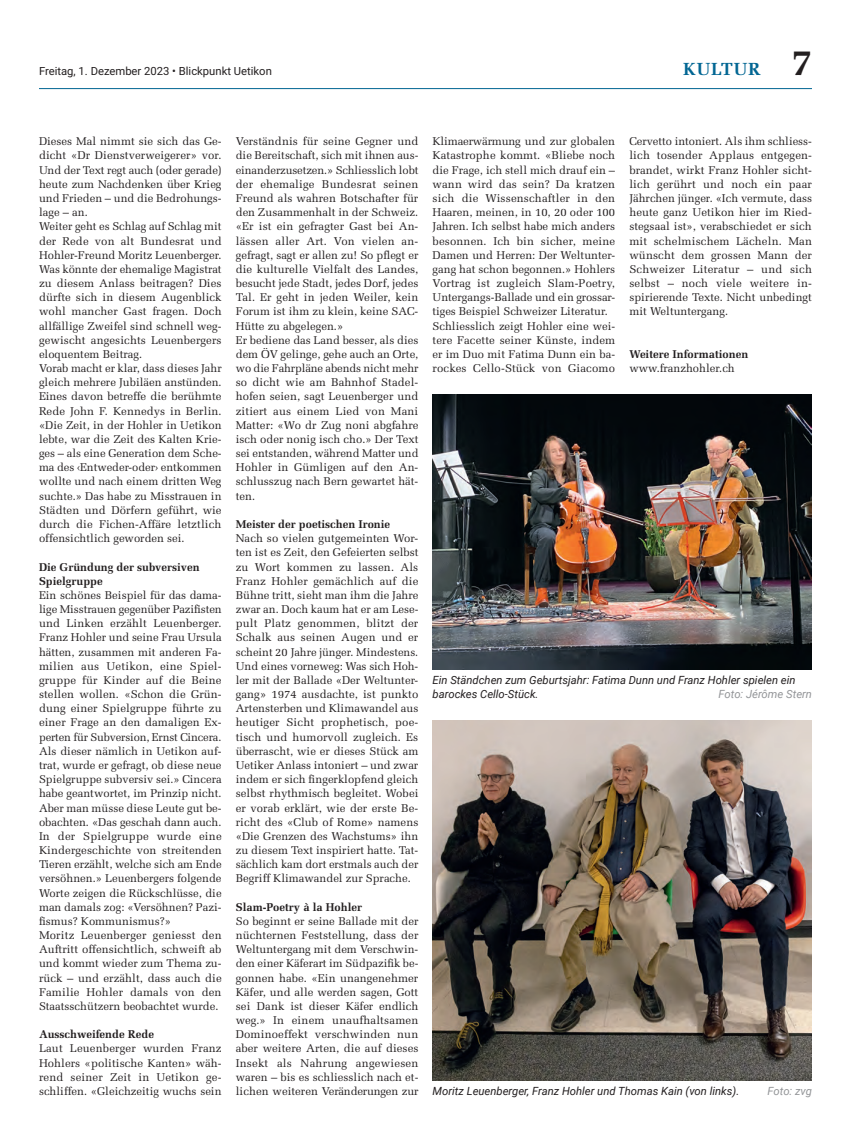
<style>
.page{position:relative;width:851px;height:1134px;background:#fff}
.page>*{position:absolute;margin:0;border:0;box-sizing:border-box;transform-origin:0 0}
.t1{font:700 17.5px "Melior LT Std";letter-spacing:.05em;color:#026693}
.t2{font:11.25px/14.1px "Melior LT Std";color:#231f20}
.t3{font:italic 11.25px/14.1px "Roboto";color:#231f20}
.t4{font:700 11.25px/14.1px "Melior LT Std";color:#231f20}
.t5{font:11.25px "Roboto";color:#231f20}
.t6{font:italic 11.25px "Roboto";color:#939598}
.s1{font-size:37.5px;color:#231f20}
</style>
<div class="page">
<hr style="left:39px;top:88px;width:772px;height:1px;background:#026693">
<img style="left:432px;top:395px;width:379px;height:275px">
<img style="left:432px;top:721px;width:379px;height:360px">
<p class="t5" style="left:39px;top:63px;width:234px">Freitag, 1. Dezember 2023 • Blickpunkt Uetikon</p>
<h1 class="t1" style="left:683px;top:58px;width:130px">KULTUR <span class="s1">7</span></h1>
<p class="t2" style="left:39px;top:134px;width:184px">Dieses Mal nimmt sie sich das Ge&shy;dicht «Dr Dienstverweigerer» vor.<br>Und der Text regt auch (oder gerade) heute zum Nachdenken über Krieg und Frieden – und die Bedrohungs&shy;lage – an.<br>Weiter geht es Schlag auf Schlag mit der Rede von alt Bundesrat und<br>Hohler-Freund Moritz Leuenberger.<br>Was könnte der ehemalige Magistrat zu diesem Anlass beitragen? Dies dürfte sich in diesem Augenblick wohl mancher Gast fragen. Doch allfällige Zweifel sind schnell weg&shy;gewischt angesichts Leuenbergers eloquentem Beitrag.<br>Vorab macht er klar, dass dieses Jahr gleich mehrere Jubiläen anstünden.<br>Eines davon betreffe die berühmte<br>Rede John F. Kennedys in Berlin. «Die Zeit, in der Hohler in Uetikon lebte, war die Zeit des Kalten Krie&shy;ges – als eine Generation dem Sche&shy;ma des ‹Entweder-oder› entkommen wollte und nach einem dritten Weg suchte.» Das habe zu Misstrauen in<br>Städten und Dörfern geführt, wie durch die Fichen-Affäre letztlich offensichtlich geworden sei.</p>
<p class="t4" style="left:39px;top:560px;width:162px">Die Gründung der subversiven<br>Spielgruppe</p>
<p class="t2" style="left:39px;top:588px;width:184px">Ein schönes Beispiel für das dama&shy;lige Misstrauen gegenüber Pazifisten und Linken erzählt Leuenberger.<br>Franz Hohler und seine Frau Ursula hätten, zusammen mit anderen Fa&shy;milien aus Uetikon, eine Spiel&shy;gruppe für Kinder auf die Beine stellen wollen. «Schon die Grün&shy;dung einer Spielgruppe führte zu einer Frage an den damaligen Ex&shy;perten für Subversion, Ernst Cincera.<br>Als dieser nämlich in Uetikon auf&shy;trat, wurde er gefragt, ob diese neue Spielgruppe subversiv sei.» Cincera habe geantwortet, im Prinzip nicht.<br>Aber man müsse diese Leute gut be&shy;obachten. «Das geschah dann auch.<br>In der Spielgruppe wurde eine Kindergeschichte von streitenden Tieren erzählt, welche sich am Ende versöhnen.» Leuenbergers folgende Worte zeigen die Rückschlüsse, die man damals zog: «Versöhnen? Pazi&shy;fismus? Kommunismus?»<br>Moritz Leuenberger geniesst den Auftritt offensichtlich, schweift ab und kommt wieder zum Thema zu&shy;rück – und erzählt, dass auch die Familie Hohler damals von den Staatsschützern beobachtet wurde.</p>
<p class="t4" style="left:39px;top:1027px;width:116px">Ausschweifende Rede</p>
<p class="t2" style="left:39px;top:1042px;width:184px;text-align:justify">Laut Leuenberger wurden Franz Hohlers «politische Kanten» wäh&shy;rend seiner Zeit in Uetikon ge&shy;schliffen. «Gleichzeitig wuchs sein</p>
<p class="t2" style="left:236px;top:134px;width:184px">Verständnis für seine Gegner und die Bereitschaft, sich mit ihnen aus&shy;einanderzusetzen.» Schliesslich lobt der ehemalige Bundesrat seinen<br>Freund als wahren Botschafter für den Zusammenhalt in der Schweiz. «Er ist ein gefragter Gast bei An&shy;lässen aller Art. Von vielen an&shy;gefragt, sagt er allen zu! So pflegt er die kulturelle Vielfalt des Landes, besucht jede Stadt, jedes Dorf, jedes<br>Tal. Er geht in jeden Weiler, kein<br>Forum ist ihm zu klein, keine SAC-<br>Hütte zu abgelegen.»<br>Er bediene das Land besser, als dies dem ÖV gelinge, gehe auch an Orte, wo die Fahrpläne abends nicht mehr so dicht wie am Bahnhof Stadel&shy;hofen seien, sagt Leuenberger und zitiert aus einem Lied von Mani<br>Matter: «Wo dr Zug noni abgfahre isch oder nonig isch cho.» Der Text sei entstanden, während Matter und<br>Hohler in Gümligen auf den An&shy;schlusszug nach Bern gewartet hät&shy;ten.</p>
<p class="t4" style="left:236px;top:517px;width:156px">Meister der poetischen Ironie</p>
<p class="t2" style="left:236px;top:531px;width:184px;text-align:justify">Nach so vielen gutgemeinten Wor&shy;ten ist es Zeit, den Gefeierten selbst zu Wort kommen zu lassen. Als Franz Hohler gemächlich auf die Bühne tritt, sieht man ihm die Jahre zwar an. Doch kaum hat er am Lese&shy;pult Platz genommen, blitzt der Schalk aus seinen Augen und er scheint 20 Jahre jünger. Mindestens.<br>Und eines vorneweg: Was sich Hoh&shy;ler mit der Ballade «Der Weltunter&shy;gang» 1974 ausdachte, ist punkto Artensterben und Klimawandel aus heutiger Sicht prophetisch, poe&shy;tisch und humorvoll zugleich. Es überrascht, wie er dieses Stück am Uetiker Anlass intoniert – und zwar indem er sich fingerklopfend gleich selbst rhythmisch begleitet. Wobei er vorab erklärt, wie der erste Be&shy;richt des «Club of Rome» namens «Die Grenzen des Wachstums» ihn zu diesem Text inspiriert hatte. Tat&shy;sächlich kam dort erstmals auch der Begriff Klimawandel zur Sprache.</p>
<p class="t4" style="left:236px;top:900px;width:128px">Slam-Poetry à la Hohler</p>
<p class="t2" style="left:236px;top:914px;width:184px;text-align:justify">So beginnt er seine Ballade mit der nüchternen Feststellung, dass der Weltuntergang mit dem Verschwin&shy;den einer Käferart im Südpazifik be&shy;gonnen habe. «Ein unangenehmer Käfer, und alle werden sagen, Gott sei Dank ist dieser Käfer endlich weg.» In einem unaufhaltsamen Dominoeffekt verschwinden nun aber weitere Arten, die auf dieses Insekt als Nahrung angewiesen waren – bis es schliesslich nach et&shy;lichen weiteren Veränderungen zur</p>
<p class="t2" style="left:432px;top:134px;width:184px">Klimaerwärmung und zur globalen Katastrophe kommt. «Bliebe noch die Frage, ich stell mich drauf ein – wann wird das sein? Da kratzen sich die Wissenschaftler in den Haaren, meinen, in 10, 20 oder 100<br>Jahren. Ich selbst habe mich anders besonnen. Ich bin sicher, meine Damen und Herren: Der Weltunter&shy;gang hat schon begonnen.» Hohlers Vortrag ist zugleich Slam-Poetry, Untergangs-Ballade und ein grossar&shy;tiges Beispiel Schweizer Literatur.<br>Schliesslich zeigt Hohler eine wei&shy;tere Facette seiner Künste, indem er im Duo mit Fatima Dunn ein ba&shy;rockes Cello-Stück von Giacomo</p>
<p class="t2" style="left:629px;top:134px;width:184px;text-align:justify">Cervetto intoniert. Als ihm schliess&shy;lich tosender Applaus entgegen&shy;brandet, wirkt Franz Hohler sicht&shy;lich gerührt und noch ein paar Jährchen jünger. «Ich vermute, dass heute ganz Uetikon hier im Ried&shy;stegsaal ist», verabschiedet er sich mit schelmischem Lächeln. Man wünscht dem grossen Mann der Schweizer Literatur – und sich selbst – noch viele weitere in&shy;spirierende Texte. Nicht unbedingt mit Weltuntergang.</p>
<p class="t4" style="left:629px;top:347px;width:120px">Weitere Informationen</p>
<p class="t2" style="left:629px;top:361px;width:107px">www.franzhohler.ch</p>
<p class="t3" style="left:432px;top:672px;width:364px">Ein Ständchen zum Geburtsjahr: Fatima Dunn und Franz Hohler spielen ein barockes Cello-Stück.</p>
<p class="t6" style="left:718px;top:686px;width:95px">Foto: Jérôme Stern</p>
<p class="t3" style="left:432px;top:1083px;width:308px">Moritz Leuenberger, Franz Hohler und Thomas Kain (von links).</p>
<p class="t6" style="left:767px;top:1083px;width:46px">Foto: zvg</p>
</div>
